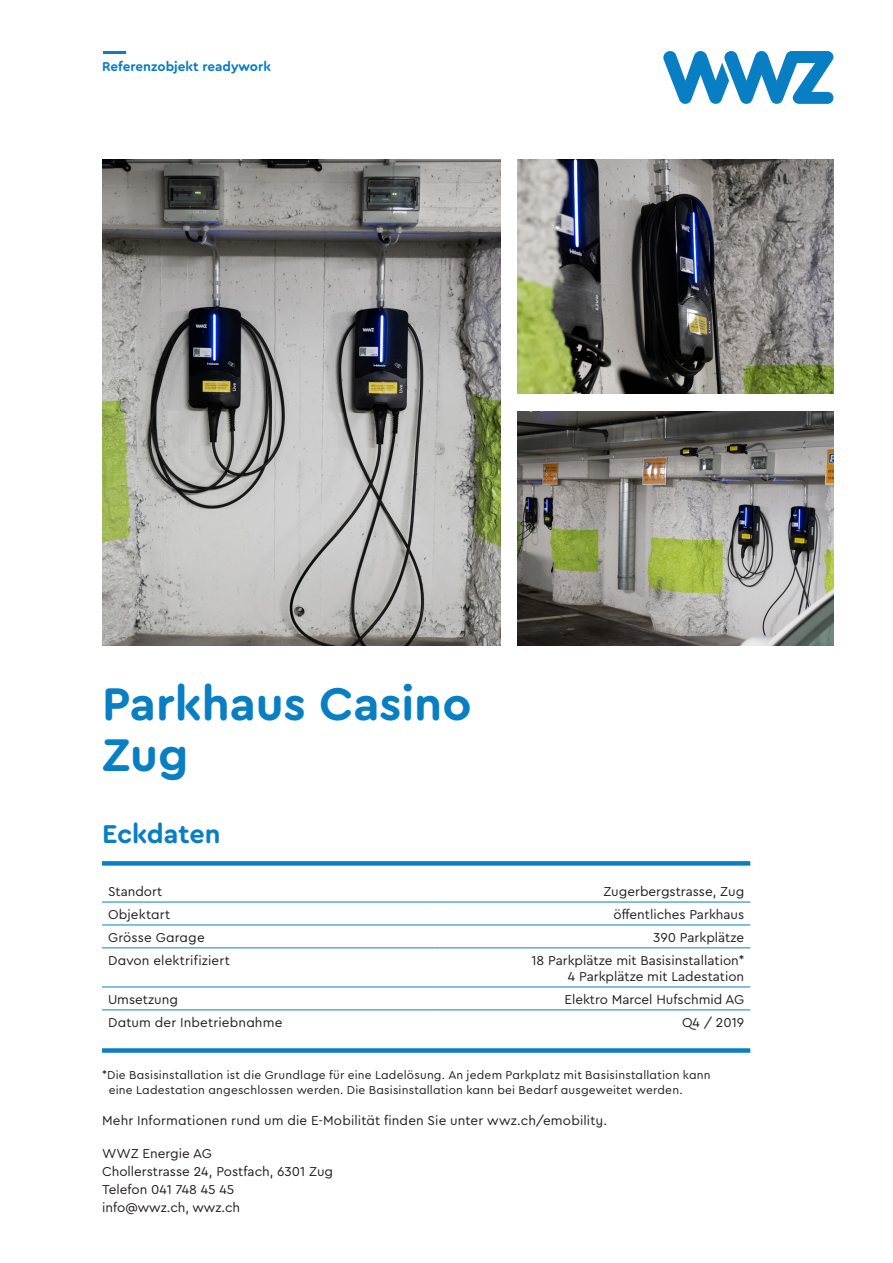
<style>
.page{position:relative;width:893px;height:1263px;background:#fff}
.page>*{position:absolute;margin:0;border:0;box-sizing:border-box;transform-origin:0 0}
.t1{font:700 48px/51px "Cera Round Pro";color:#097fc3}
.t2{font:700 27px "Cera Round Pro";color:#097fc3}
.t3{font:13.5px/18px "Cera Round Pro";color:#231f20;text-align:right}
.t4{font:700 13.5px "Cera Round Pro";color:#097fc3}
.t5{font:12px/15px "Cera Round Pro";letter-spacing:.015em;color:#231f20}
</style>
<div class="page">
<img style="left:102px;top:159px;width:399px;height:486px">
<img style="left:518px;top:159px;width:315px;height:234px">
<img style="left:518px;top:411px;width:315px;height:234px">
<hr style="left:103px;top:51px;width:23px;height:3px;background:#097fc3">
<div style="left:102px;top:861px;width:648px;height:5px;background:#097fc3"></div>
<div style="left:102px;top:1048px;width:648px;height:5px;background:#097fc3"></div>
<hr style="left:102px;top:902px;width:333px;height:1px;background:#097fc3">
<hr style="left:435px;top:902px;width:315px;height:1px;background:#097fc3">
<hr style="left:102px;top:925px;width:333px;height:1px;background:#097fc3">
<hr style="left:102px;top:947px;width:333px;height:1px;background:#097fc3">
<hr style="left:102px;top:987px;width:333px;height:1px;background:#097fc3">
<hr style="left:102px;top:1010px;width:333px;height:1px;background:#097fc3">
<hr style="left:435px;top:925px;width:315px;height:1px;background:#097fc3">
<hr style="left:435px;top:947px;width:315px;height:1px;background:#097fc3">
<hr style="left:435px;top:987px;width:315px;height:1px;background:#097fc3">
<hr style="left:435px;top:1010px;width:315px;height:1px;background:#097fc3">
<svg style="left:663px;top:51px;width:170px;height:53px"></svg>
<p class="t4" style="left:102px;top:57px;width:170px">Referenzobjekt readywork</p>
<h1 class="t1" style="left:102px;top:676px;width:371px">Parkhaus Casino<br>Zug</h1>
<h2 class="t2" style="left:102px;top:815px;width:120px">Eckdaten</h2>
<p class="t3" style="left:108px;top:882px;width:56px">Standort</p>
<p class="t3" style="left:603px;top:882px;width:142px">Zugerbergstrasse, Zug</p>
<p class="t3" style="left:108px;top:905px;width:64px">Objektart</p>
<p class="t3" style="left:614px;top:905px;width:132px">öffentliches Parkhaus</p>
<p class="t3" style="left:108px;top:927px;width:98px">Grösse Garage</p>
<p class="t3" style="left:653px;top:927px;width:93px">390 Parkplätze</p>
<p class="t3" style="left:108px;top:950px;width:123px">Davon elektrifiziert</p>
<p class="t3" style="left:531px;top:951px;width:214px;line-height:16.2px">18 Parkplätze mit Basisinstallation*<br>4 Parkplätze mit Ladestation</p>
<p class="t3" style="left:108px;top:990px;width:71px">Umsetzung</p>
<p class="t3" style="left:564px;top:990px;width:181px">Elektro Marcel Hufschmid AG</p>
<p class="t3" style="left:108px;top:1012px;width:176px">Datum der Inbetriebnahme</p>
<p class="t3" style="left:682px;top:1012px;width:64px">Q4 / 2019</p>
<p class="t5" style="left:109px;top:1067px;width:603px;text-indent:-7px">*Die Basisinstallation ist die Grundlage für eine Ladelösung. An jedem Parkplatz mit Basisinstallation kann eine Ladestation angeschlossen werden. Die Basisinstallation kann bei Bedarf ausgeweitet werden.</p>
<p class="t3" style="left:102px;top:1111px;width:506px">Mehr Informationen rund um die E-Mobilität finden Sie unter wwz.ch/emobility.</p>
<p class="t3" style="left:102px;top:1144px;width:233px;text-align:left">WWZ Energie AG<br>Chollerstrasse 24, Postfach, 6301 Zug<br>Telefon 041 748 45 45<br>info@wwz.ch, wwz.ch</p>
</div>
